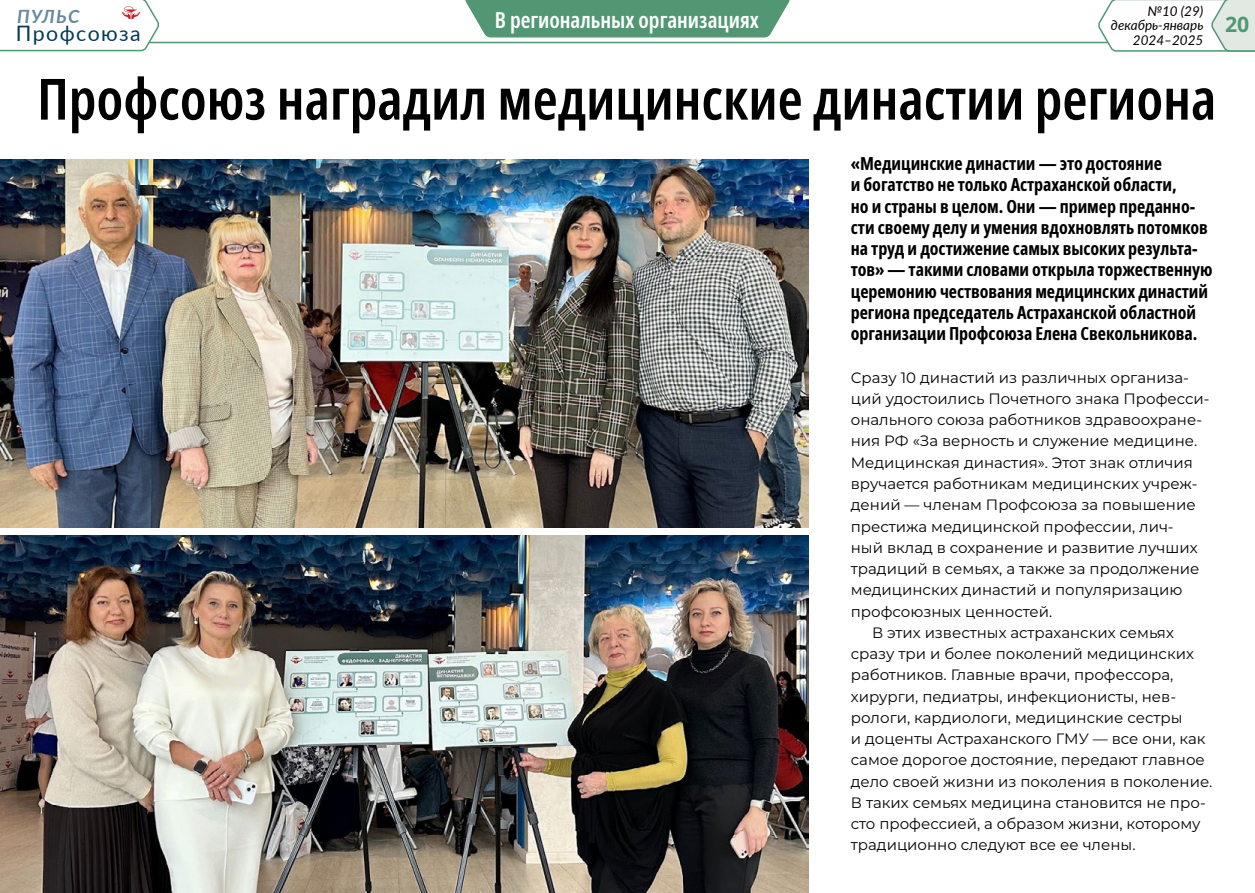
<style>
.page{position:relative;width:1255px;height:893px;background:#fff}
.page>*{position:absolute;margin:0;border:0;box-sizing:border-box;transform-origin:0 0}
.t1{font:600 extra-condensed 56.85px "Noto Sans";color:#000}
.t2{font:600 extra-condensed 22.05px "Noto Sans";color:#fff}
.t3{font:21.3px "Lato";letter-spacing:.07em;color:#003b59}
.t4{font:700 21.3px "Noto Sans";color:#519774}
.t5{font:italic 700 18.3px "Lato";letter-spacing:.07em;color:#66899b}
.t6{font:700 extra-condensed 18px/21.3px "Noto Sans";letter-spacing:-.005em;color:#000}
.t7{font:15px "Montserrat";color:#000}
.t8{font:italic 13.5px/13.5px "Lato";color:#000;text-align:right}
</style>
<div class="page">
<img style="left:0;top:160px;width:808px;height:367px">
<img style="left:0;top:536px;width:808px;height:357px">
<svg style="left:161px;top:41px;width:935px;height:3px;background:#a7cab9"></svg>
<svg style="left:1096px;top:0;width:158px;height:52px"></svg>
<svg style="left:465px;top:0;width:325px;height:38px;background:#5e9f7f"></svg>
<svg style="left:0;top:0;width:161px;height:52px"></svg>
<p class="t5" style="left:17px;top:3px;width:64px">ПУЛЬС</p>
<h3 class="t3" style="left:16px;top:18px;width:126px">Профсоюза</h3>
<p class="t8" style="left:1110px;top:4px;width:94px">№10 (29) декабрь-январь</p>
<p class="t8" style="left:1132px;top:33px;width:72px">2024–2025</p>
<h2 class="t2" style="left:495px;top:4px;width:266px">В региональных организациях</h2>
<h3 class="t4" style="left:1225px;top:9px;width:26px">20</h3>
<h1 class="t1" style="left:37px;top:58px;width:1180px">Профсоюз наградил медицинские династии региона</h1>
<p class="t6" style="left:850px;top:153px;width:363px">«Медицинские династии — это достояние<br>и богатство не только Астраханской области,<br>но и страны в целом. Они — пример преданно&shy;сти своему делу и умения вдохновлять потомков на труд и достижение самых высоких результа&shy;тов» — такими словами открыла торжественную церемонию чествования медицинских династий региона председатель Астраханской областной организации Профсоюза Елена Свекольникова.</p>
<p class="t7" style="left:850px;top:367px;width:339px">Сразу 10 династий из различных организа-</p>
<p class="t7" style="left:850px;top:388px;width:360px">ций удостоились Почетного знака Професси-</p>
<p class="t7" style="left:850px;top:410px;width:353px">онального союза работников здравоохране-</p>
<p class="t7" style="left:850px;top:431px;width:348px">ния РФ «За верность и служение медицине.</p>
<p class="t7" style="left:850px;top:452px;width:343px">Медицинская династия». Этот знак отличия</p>
<p class="t7" style="left:850px;top:473px;width:348px">вручается работникам медицинских учреж-</p>
<p class="t7" style="left:850px;top:495px;width:346px">дений — членам Профсоюза за повышение</p>
<p class="t7" style="left:850px;top:516px;width:324px">престижа медицинской профессии, лич-</p>
<p class="t7" style="left:850px;top:537px;width:348px">ный вклад в сохранение и развитие лучших</p>
<p class="t7" style="left:850px;top:558px;width:350px">традиций в семьях, а также за продолжение</p>
<p class="t7" style="left:850px;top:580px;width:333px">медицинских династий и популяризацию</p>
<p class="t7" style="left:850px;top:601px;width:203px">профсоюзных ценностей.</p>
<p class="t7" style="left:872px;top:622px;width:303px">В этих известных астраханских семьях</p>
<p class="t7" style="left:850px;top:643px;width:344px">сразу три и более поколений медицинских</p>
<p class="t7" style="left:850px;top:665px;width:324px">работников. Главные врачи, профессора,</p>
<p class="t7" style="left:850px;top:686px;width:325px">хирурги, педиатры, инфекционисты, нев-</p>
<p class="t7" style="left:850px;top:707px;width:333px">рологи, кардиологи, медицинские сестры</p>
<p class="t7" style="left:850px;top:728px;width:356px">и доценты Астраханского ГМУ — все они, как</p>
<p class="t7" style="left:850px;top:750px;width:355px">самое дорогое достояние, передают главное</p>
<p class="t7" style="left:850px;top:771px;width:363px">дело своей жизни из поколения в поколение.</p>
<p class="t7" style="left:850px;top:792px;width:356px">В таких семьях медицина становится не про-</p>
<p class="t7" style="left:850px;top:813px;width:351px">сто профессией, а образом жизни, которому</p>
<p class="t7" style="left:850px;top:835px;width:286px">традиционно следуют все ее члены.</p>
</div>
